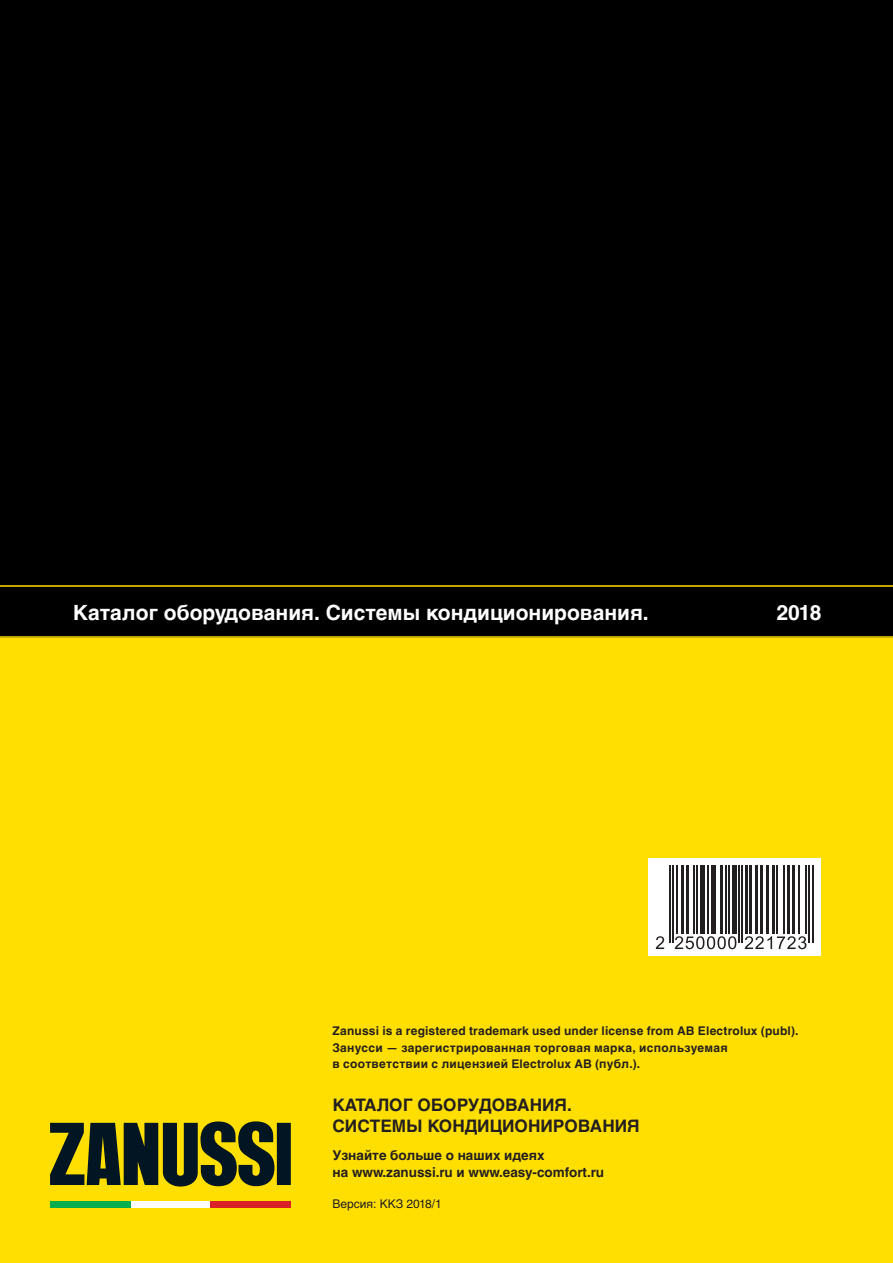
<style>
.page{position:relative;width:893px;height:1263px;background:#fff}
.page>*{position:absolute;margin:0;border:0;box-sizing:border-box;transform-origin:0 0}
.t1{font:700 21px "Helvetica LTCYR";color:#fff}
.t2{font:700 17.25px/20.7px "Helvetica LTCYR";color:#231f20}
.t3{font:700 13.5px/16.2px "Helvetica LTCYR";color:#231f20}
.t4{font:700 12px/16.5px "Helvetica LTCYR";letter-spacing:.025em;color:#231f20}
.t5{font:12px "Helvetica LTCYR";color:#231f20}
</style>
<div class="page">
<div style="left:0;top:506px;width:893px;height:757px;background:#ffdf01"></div>
<div style="left:648px;top:858px;width:173px;height:98px;background:#fff"></div>
<div style="left:0;top:0;width:893px;height:589px;background:#000"></div>
<div style="left:130px;top:1201px;width:81px;height:6px;background:#fff"></div>
<div style="left:50px;top:1201px;width:80px;height:6px;background:#08ae4c"></div>
<div style="left:211px;top:1201px;width:80px;height:6px;background:#da2128"></div>
<svg style="left:50px;top:1121px;width:241px;height:65px"></svg>
<svg style="left:0;top:585px;width:893px;height:53px;background:#0e0c00"></svg>
<hr style="left:669px;top:866px;width:1px;height:77px;background:#231f20">
<hr style="left:672px;top:866px;width:1px;height:77px;background:#231f20">
<hr style="left:676px;top:866px;width:2px;height:68px;background:#231f20">
<hr style="left:681px;top:866px;width:3px;height:68px;background:#231f20">
<hr style="left:686px;top:866px;width:2px;height:68px;background:#231f20">
<hr style="left:693px;top:866px;width:1px;height:68px;background:#231f20">
<hr style="left:696px;top:866px;width:1px;height:68px;background:#231f20">
<hr style="left:701px;top:866px;width:4px;height:68px;background:#231f20">
<hr style="left:707px;top:866px;width:1px;height:68px;background:#231f20">
<div style="left:711px;top:866px;width:5px;height:68px;background:#231f20"></div>
<hr style="left:721px;top:866px;width:2px;height:68px;background:#231f20">
<hr style="left:725px;top:866px;width:1px;height:68px;background:#231f20">
<hr style="left:728px;top:866px;width:1px;height:68px;background:#231f20">
<hr style="left:733px;top:866px;width:4px;height:68px;background:#231f20">
<hr style="left:739px;top:866px;width:1px;height:77px;background:#231f20">
<hr style="left:742px;top:866px;width:1px;height:77px;background:#231f20">
<hr style="left:745px;top:866px;width:3px;height:68px;background:#231f20">
<hr style="left:749px;top:866px;width:3px;height:68px;background:#231f20">
<hr style="left:756px;top:866px;width:2px;height:68px;background:#231f20">
<hr style="left:760px;top:866px;width:3px;height:68px;background:#231f20">
<hr style="left:766px;top:866px;width:3px;height:68px;background:#231f20">
<hr style="left:772px;top:866px;width:3px;height:68px;background:#231f20">
<hr style="left:777px;top:866px;width:1px;height:68px;background:#231f20">
<hr style="left:783px;top:866px;width:1px;height:68px;background:#231f20">
<hr style="left:787px;top:866px;width:3px;height:68px;background:#231f20">
<hr style="left:792px;top:866px;width:3px;height:68px;background:#231f20">
<hr style="left:798px;top:866px;width:1px;height:68px;background:#231f20">
<hr style="left:806px;top:866px;width:1px;height:68px;background:#231f20">
<hr style="left:809px;top:866px;width:1px;height:77px;background:#231f20">
<hr style="left:812px;top:866px;width:1px;height:77px;background:#231f20">
<svg style="left:656px;top:936px;width:8px;height:13px"></svg>
<svg style="left:675px;top:936px;width:61px;height:13px"></svg>
<svg style="left:745px;top:936px;width:61px;height:13px"></svg>
<h1 class="t1" style="left:73px;top:600px;width:577px">Каталог оборудования. Системы кондиционирования.</h1>
<h1 class="t1" style="left:776px;top:600px;width:46px">2018</h1>
<p class="t4" style="left:332px;top:1022px;width:467px">Zanussi is a registered trademark used under license from AB Electrolux (publ).<br>Занусси — зарегистрированная торговая марка, используемая<br>в соответствии с лицензией Electrolux AB (публ.).</p>
<h2 class="t2" style="left:332px;top:1094px;width:309px">КАТАЛОГ ОБОРУДОВАНИЯ.<br>СИСТЕМЫ КОНДИЦИОНИРОВАНИЯ</h2>
<p class="t3" style="left:332px;top:1147px;width:273px">Узнайте больше о наших идеях<br>на www.zanussi.ru и www.easy-comfort.ru</p>
<p class="t5" style="left:332px;top:1197px;width:111px">Версия: ККЗ 2018/1</p>
</div>
